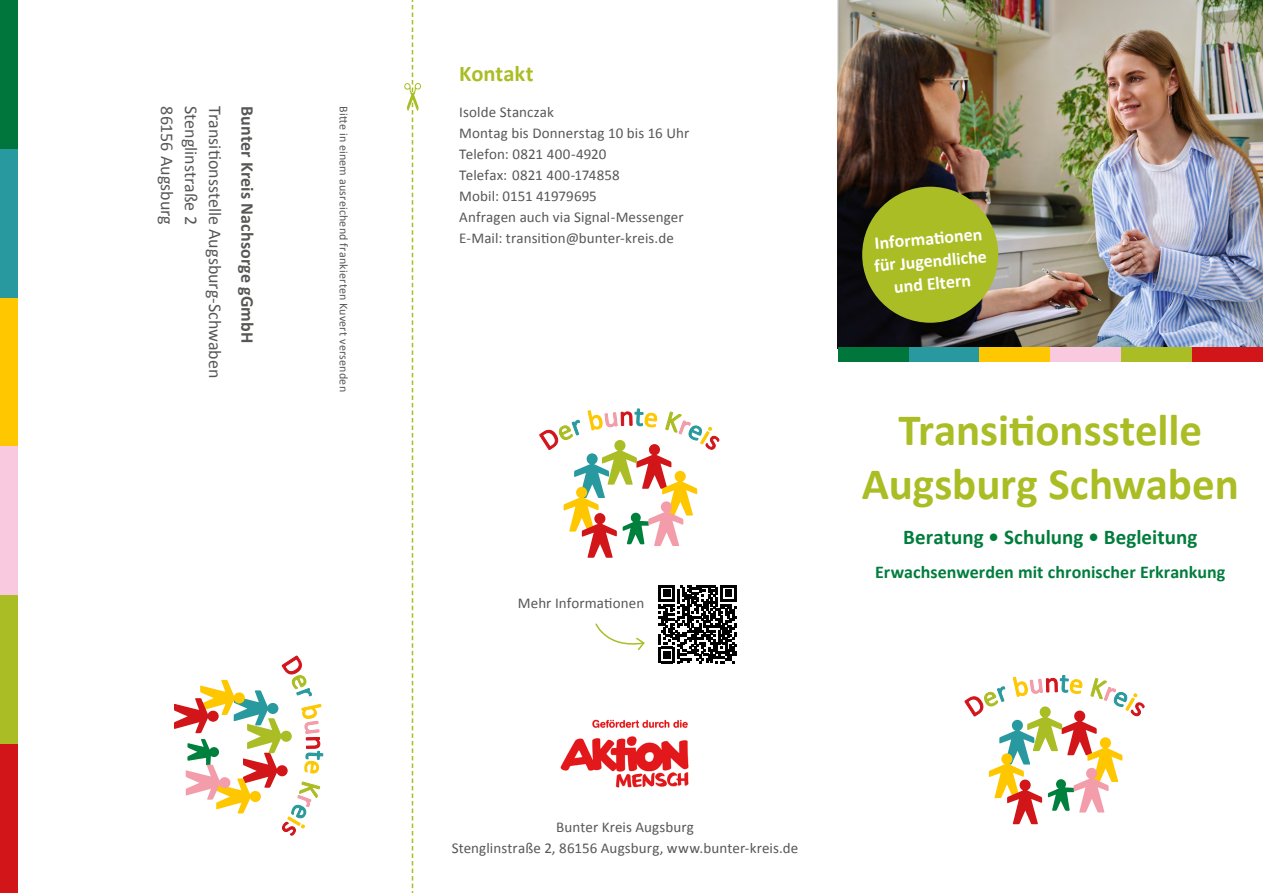
<style>
.page{position:relative;width:1263px;height:893px;background:#fff}
.page>*{position:absolute;margin:0;border:0;box-sizing:border-box;transform-origin:0 0}
.t1{font:700 45px/54px "Calibri";color:#aabd24;text-align:center}
.Head{font:700 22.5px "Calibri";color:#aabd24}
.t2{font:700 21px "Calibri";color:#007d3d}
.Grund{font:18px "Calibri";color:#575756}
.t3{font:700 18px "Calibri";letter-spacing:.005em;color:#007d3d}
.Head-2{font:700 18px/22.5px "Calibri";color:#fff;text-align:center}
.Grund-2{font:700 18px "Calibri";letter-spacing:.005em;color:#575756}
.Grund-3{font:15px/21px "Calibri";letter-spacing:.005em;color:#575756;text-align:center}
.Grund-4{font:12px "Calibri";letter-spacing:.015em;color:#575756}
</style>
<div class="page">
<img style="left:838px;top:0;width:425px;height:347px">
<svg style="left:965px;top:674px;width:179px;height:150px"></svg>
<div style="left:909px;top:347px;width:70px;height:14px;background:#289a9f"></div>
<div style="left:979px;top:347px;width:71px;height:14px;background:#fec700"></div>
<div style="left:1050px;top:347px;width:71px;height:14px;background:#f8c9df"></div>
<div style="left:1121px;top:347px;width:71px;height:14px;background:#aabd24"></div>
<div style="left:1192px;top:347px;width:71px;height:14px;background:#d21518"></div>
<div style="left:838px;top:347px;width:71px;height:14px;background:#00763c"></div>
<div style="left:862px;top:187px;width:136px;height:136px;background:#aabd24;border-radius:50%"></div>
<svg style="left:174px;top:656px;width:149px;height:180px"></svg>
<div style="left:0;top:149px;width:17px;height:149px;background:#289a9f"></div>
<div style="left:0;top:298px;width:17px;height:148px;background:#fec700"></div>
<div style="left:0;top:446px;width:17px;height:149px;background:#f8c9df"></div>
<div style="left:0;top:595px;width:17px;height:149px;background:#aabd24"></div>
<div style="left:0;top:744px;width:17px;height:149px;background:#d21518"></div>
<div style="left:0;top:0;width:17px;height:149px;background:#00763c"></div>
<svg style="left:404px;top:0;width:17px;height:893px"></svg>
<svg style="left:539px;top:408px;width:180px;height:150px"></svg>
<svg style="left:658px;top:585px;width:79px;height:78px"></svg>
<svg style="left:595px;top:623px;width:50px;height:28px"></svg>
<img style="left:560px;top:719px;width:129px;height:69px">
<p class="Grund" style="left:178px;top:106px;width:120px;rotate:90deg">86156 Augsburg</p>
<p class="Grund" style="left:202px;top:106px;width:120px;rotate:90deg">Stenglinstraße 2</p>
<p class="Grund" style="left:226px;top:106px;width:274px;rotate:90deg">Transitionsstelle Augsburg-Schwaben</p>
<p class="Grund-2" style="left:259px;top:106px;width:238px;rotate:90deg">Bunter Kreis Nachsorge gGmbH</p>
<p class="Grund-4" style="left:351px;top:106px;width:287px;rotate:90deg">Bitte in einem ausreichend frankierten Kuvert versenden</p>
<p class="Head" style="left:459px;top:59px;width:76px">Kontakt</p>
<p class="Grund-3" style="left:459px;top:101px;width:231px;text-align:left">Isolde Stanczak<br>Montag bis Donnerstag 10 bis 16 Uhr<br>Telefon: 0821 400-4920<br>Telefax: 0821 400-174858<br>Mobil: 0151 41979695<br>Anfragen auch via Signal-Messenger<br>E-Mail: transition@bunter-kreis.de</p>
<p class="Grund-3" style="left:518px;top:593px;width:128px">Mehr Informationen</p>
<p class="Head-2" style="left:871px;top:232px;width:115px;rotate:-5deg">Informati onen für Jugendliche und Eltern</p>
<p class="t1" style="left:862px;top:403px;width:378px">Transitionsstelle<br>Augsburg Schwaben</p>
<p class="t2" style="left:903px;top:524px;width:296px">Beratung • Schulung • Begleitung</p>
<p class="t3" style="left:875px;top:561px;width:352px">Erwachsenwerden mit chronischer Erkrankung</p>
<p class="Grund-3" style="left:452px;top:816px;width:348px">Bunter Kreis Augsburg<br>Stenglinstraße 2, 86156 Augsburg, www.bunter-kreis.de</p>
</div>
